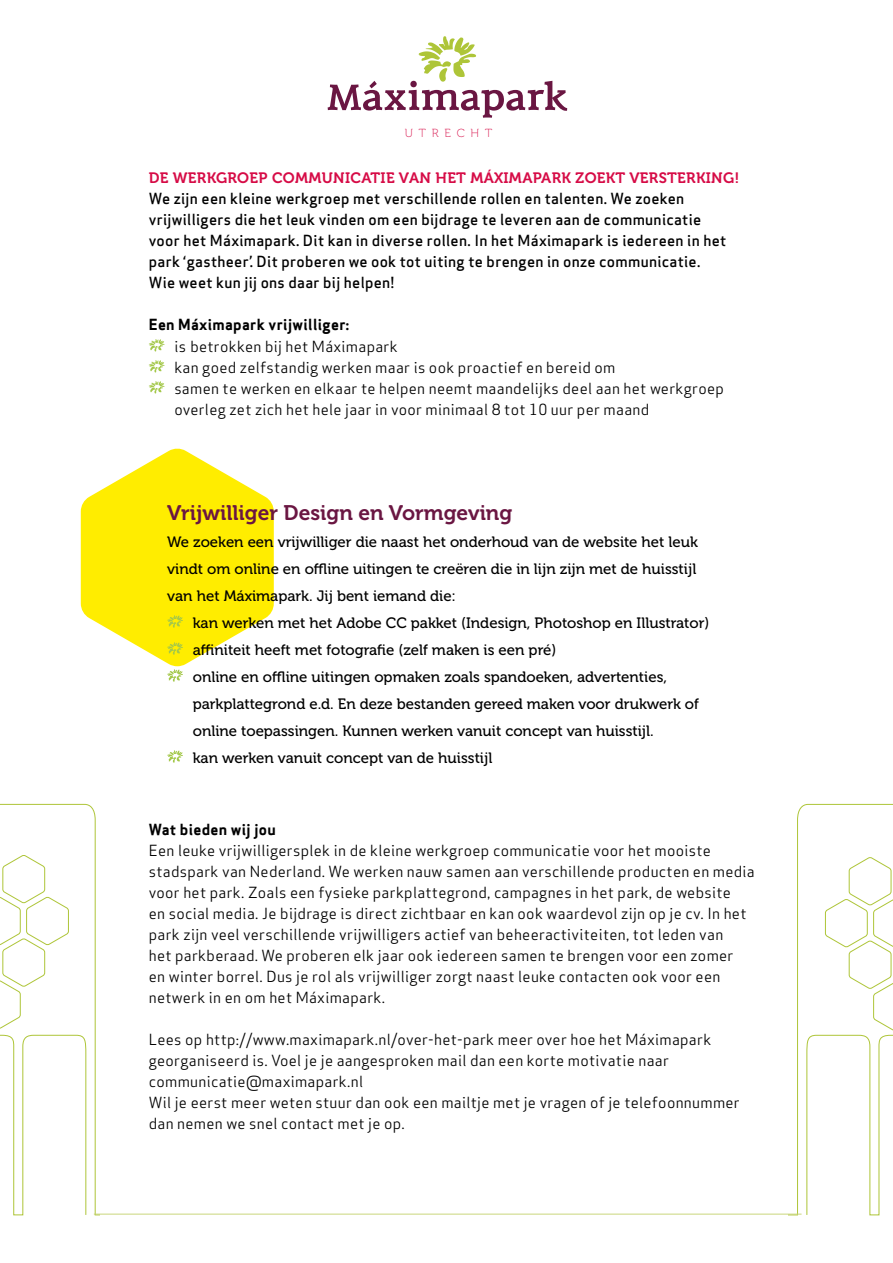
<style>
.page{position:relative;width:893px;height:1263px;background:#fff}
.page>*{position:absolute;margin:0;border:0;box-sizing:border-box;transform-origin:0 0}
.t1{font:21px "Museo 700";color:#6a1642}
.t2{font:15px/21px "Apex Sans Book T";letter-spacing:.02em;color:#000}
.t3{font:15px/27px "Museo 500";color:#000;text-align:justify}
.t4{font:15px/21px "Apex Sans Medium T";letter-spacing:.02em;color:#000}
.t5{font:15px "Museo 700";letter-spacing:.02em;color:#d60b46}
.t6{font:15px "Apex Sans Bold T";letter-spacing:.02em;color:#000}
.t7{font:11.7px "Museo 100";letter-spacing:.5em;color:#d60b46}
</style>
<div class="page">
<svg style="left:149px;top:339px;width:16px;height:12px"></svg>
<svg style="left:149px;top:360px;width:16px;height:12px"></svg>
<svg style="left:149px;top:381px;width:16px;height:12px"></svg>
<svg style="left:328px;top:36px;width:239px;height:82px"></svg>
<svg style="left:0;top:804px;width:100px;height:411px"></svg>
<svg style="left:789px;top:804px;width:104px;height:411px"></svg>
<hr style="left:94px;top:1214px;width:707px;height:1px;background:#c9d67b">
<svg style="left:81px;top:448px;width:193px;height:234px"></svg>
<svg style="left:167px;top:750px;width:16px;height:13px"></svg>
<p class="t7" style="left:405px;top:127px;width:89px">UTRECHT</p>
<p class="t5" style="left:149px;top:170px;width:592px">DE WERKGROEP COMMUNICATIE VAN HET MÁXIMAPARK ZOEKT VERSTERKING!</p>
<p class="t4" style="left:149px;top:188px;width:579px">We zijn een kleine werkgroep met verschillende rollen en talenten. We zoeken vrijwilligers die het leuk vinden om een bijdrage te leveren aan de communicatie voor het Máximapark. Dit kan in diverse rollen. In het Máximapark is iedereen in het park ‘gastheer’. Dit proberen we ook tot uiting te brengen in onze communicatie.<br>Wie weet kun jij ons daar bij helpen!</p>
<p class="t6" style="left:149px;top:315px;width:202px">Een Máximapark vrijwilliger:</p>
<p class="t2" style="left:174px;top:335px;width:551px">is betrokken bij het Máximapark<br>kan goed zelfstandig werken maar is ook proactief en bereid om<br>samen te werken en elkaar te helpen neemt maandelijks deel aan het werkgroep overleg zet zich het hele jaar in voor minimaal 8 tot 10 uur per maand</p>
<h1 class="t1" style="left:167px;top:501px;width:347px">Vrijwilliger Design en Vormgeving</h1>
<p class="t3" style="left:167px;top:528px;width:532px">We zoeken een vrijwilliger die naast het onderhoud van de website het leuk vindt om online en offline uitingen te creëren die in lijn zijn met de huisstijl van het Máximapark. Jij bent iemand die:</p>
<p class="t3" style="left:193px;top:609px;width:518px;text-align:left">kan werken met het Adobe CC pakket (Indesign, Photoshop en Illustrator) affiniteit heeft met fotografie (zelf maken is een pré)<br>online en offline uitingen opmaken zoals spandoeken, advertenties, parkplattegrond e.d. En deze bestanden gereed maken voor drukwerk of online toepassingen. Kunnen werken vanuit concept van huisstijl.<br>kan werken vanuit concept van de huisstijl</p>
<p class="t6" style="left:149px;top:819px;width:128px">Wat bieden wij jou</p>
<p class="t2" style="left:149px;top:839px;width:607px">Een leuke vrijwilligersplek in de kleine werkgroep communicatie voor het mooiste stadspark van Nederland. We werken nauw samen aan verschillende producten en media voor het park. Zoals een fysieke parkplattegrond, campagnes in het park, de website<br>en social media. Je bijdrage is direct zichtbaar en kan ook waardevol zijn op je cv. In het park zijn veel verschillende vrijwilligers actief van beheeractiviteiten, tot leden van<br>het parkberaad. We proberen elk jaar ook iedereen samen te brengen voor een zomer<br>en winter borrel. Dus je rol als vrijwilliger zorgt naast leuke contacten ook voor een netwerk in en om het Máximapark.</p>
<p class="t2" style="left:149px;top:1028px;width:592px">Lees op http://www.maximapark.nl/over-het-park meer over hoe het Máximapark georganiseerd is. Voel je je aangesproken mail dan een korte motivatie naar communicatie@maximapark.nl<br>Wil je eerst meer weten stuur dan ook een mailtje met je vragen of je telefoonnummer dan nemen we snel contact met je op.</p>
</div>
